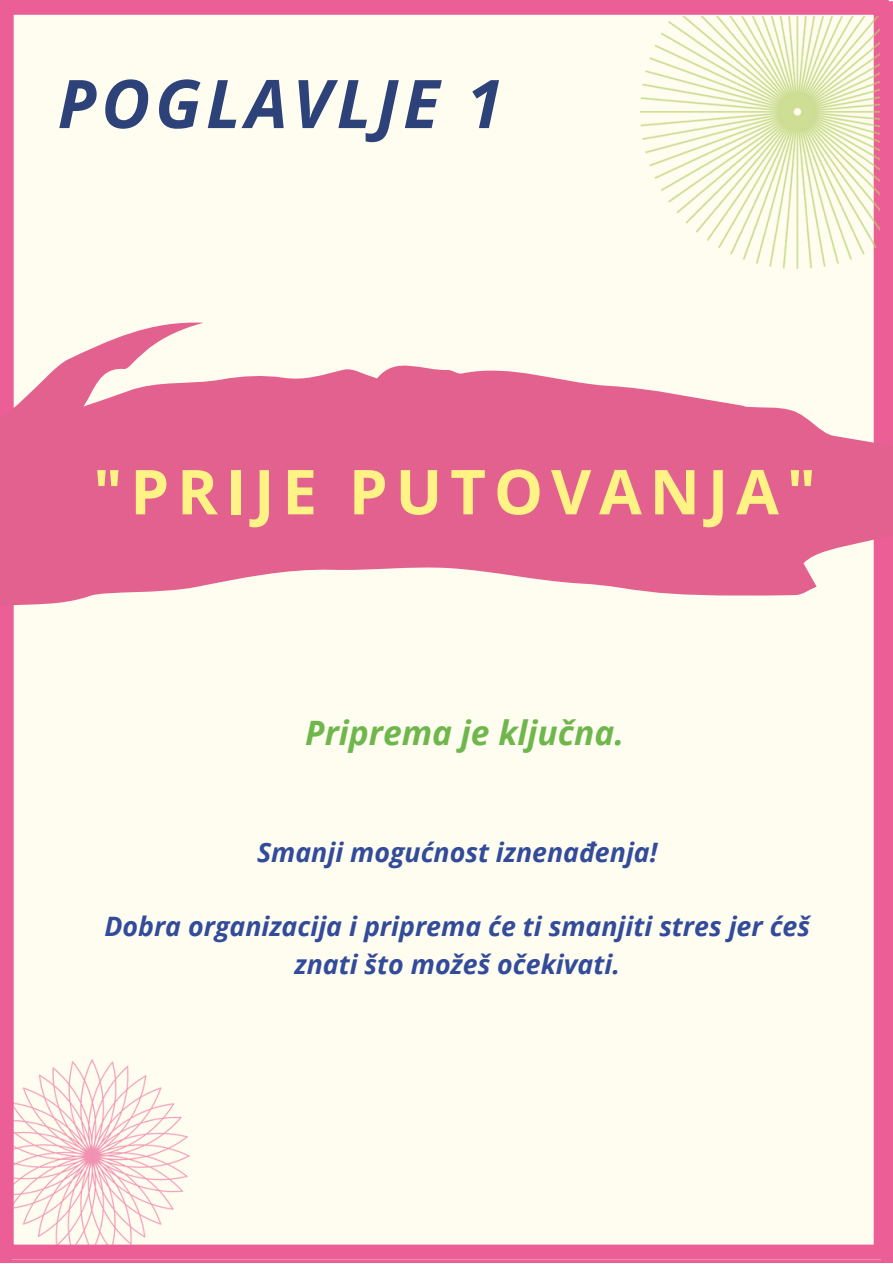
<style>
.page{position:relative;width:893px;height:1264px;background:#fff}
.page>*{position:absolute;margin:0;border:0;box-sizing:border-box;transform-origin:0 0}
.t1{font:italic 700 67.05px "Open Sans";letter-spacing:.07em;color:#2e427a}
.t2{font:700 61.95px "Open Sans";letter-spacing:.125em;color:#fff385}
.t3{font:italic 700 33.6px "Open Sans";color:#6fb74d}
.t4{font:italic 700 26.7px/37px "Open Sans";color:#324b9a;text-align:center}
</style>
<div class="page">
<div style="left:0;top:0;width:888px;height:1258px;background:#fefdef"></div>
<svg style="left:0;top:320px;width:892px;height:315px;fill:#e3618f"></svg>
<img style="left:640px;top:17px;width:239px;height:252px">
<img style="left:0;top:1059px;width:189px;height:193px">
<h1 class="t1" style="left:58px;top:56px;width:447px">POGLAVLJE 1</h1>
<h2 class="t2" style="left:93px;top:448px;width:724px">"PRIJE PUTOVANJA"</h2>
<p class="t3" style="left:305px;top:709px;width:320px">Priprema je ključna.</p>
<p class="t4" style="left:257px;top:833px;width:402px">Smanji mogućnost iznenađenja!</p>
<p class="t4" style="left:104px;top:907px;width:707px">Dobra organizacija i priprema će ti smanjiti stres jer ćeš znati što možeš očekivati.</p>
</div>
